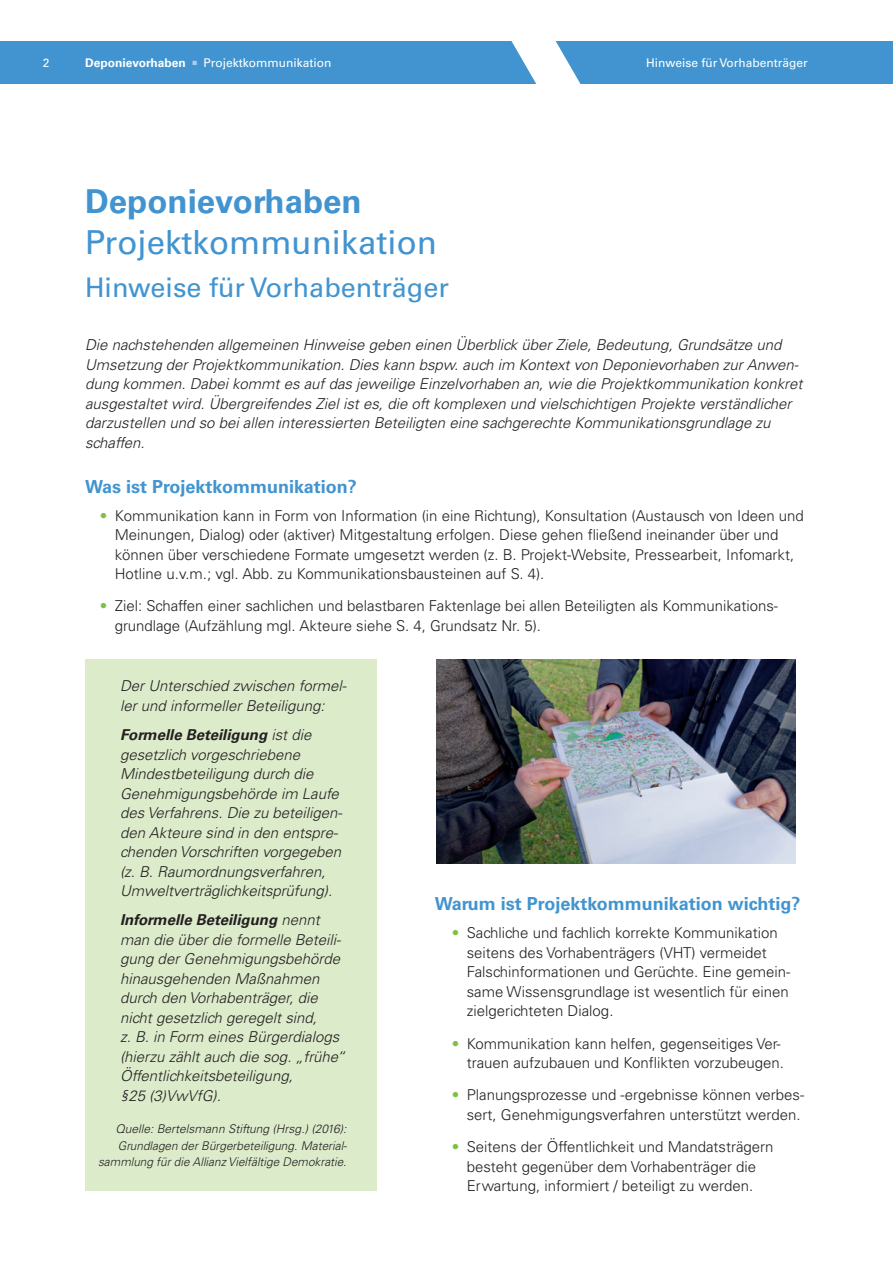
<style>
.page{position:relative;width:893px;height:1263px;background:#fff}
.page>*{position:absolute;margin:0;border:0;box-sizing:border-box;transform-origin:0 0}
.Head_1{font:33px "Univers LT Std";color:#4194d0}
.Head_1-2{font:700 33px "Univers LT Std";color:#4194d0}
.Head_1a{font:27px "Univers LT Std";color:#4194d0}
.Head_2{font:700 18px "Univers LT Std";color:#4194d0}
.t1{font:300 15px/19.5px "Univers LT Std";color:#231f20}
.Grundtext_1Z{font:italic 300 15px/19.5px "Univers LT Std";color:#231f20}
.Grundtext_0_5Z{font:italic 300 15px/19.5px "Univers LT Std";color:#231f20}
.Grundtext{font:italic 300 15px/19.5px "Univers LT Std";color:#231f20}
.Literatur{font:italic 300 12px/16.5px "Univers LT Std";color:#231f20;text-align:right}
.t2{font:12px "Univers LT Std";color:#fff}
.s1{font-weight:700}
.s2{color:#b2cbe9}
.s3{color:#7fc241}
</style>
<div class="page">
<div style="left:0;top:41px;width:893px;height:43px;background:#4194d0"></div>
<svg style="left:511px;top:41px;width:70px;height:43px"></svg>
<div style="left:85px;top:659px;width:291px;height:532px;background:#dcebca"></div>
<img style="left:437px;top:659px;width:359px;height:204px">
<p class="t2" style="left:43px;top:55px;width:8px">2</p>
<p class="t2" style="left:85px;top:55px;width:248px"><span class="s1">Deponievorhaben</span> <span class="s2">■</span> Projektkommunikation</p>
<p class="t2" style="left:646px;top:55px;width:163px">Hinweise für Vorhabenträger</p>
<h1 class="Head_1-2" style="left:85px;top:182px;width:278px">Deponievorhaben</h1>
<h1 class="Head_1" style="left:85px;top:222px;width:353px">Projektkommunikation</h1>
<h1 class="Head_1a" style="left:85px;top:271px;width:365px">Hinweise für Vorhabenträger</h1>
<p class="Grundtext_1Z" style="left:85px;top:335px;width:719px">Die nachstehenden allgemeinen Hinweise geben einen Überblick über Ziele, Bedeutung, Grundsätze und Umsetzung der Projektkommunikation. Dies kann bspw. auch im Kontext von Deponievorhaben zur Anwen&shy;dung kommen. Dabei kommt es auf das jeweilige Einzelvorhaben an, wie die Projektkommunikation konkret ausgestaltet wird. Übergreifendes Ziel ist es, die oft komplexen und vielschichtigen Projekte verständlicher darzustellen und so bei allen interessierten Beteiligten eine sachgerechte Kommunikationsgrundlage zu schaffen.</p>
<h2 class="Head_2" style="left:85px;top:476px;width:273px">Was ist Projektkommunikation?</h2>
<p class="t1" style="left:115px;top:505px;width:691px;text-indent:-15px"><span class="s3">•</span> Kommunikation kann in Form von Information (in eine Richtung), Konsultation (Austausch von Ideen und Meinungen, Dialog) oder (aktiver) Mitgestaltung erfolgen. Diese gehen fließend ineinander über und können über verschiedene Formate umgesetzt werden (z. B. Projekt-Website, Pressearbeit, Infomarkt, Hotline u.v.m.; vgl. Abb. zu Kommunikationsbausteinen auf S. 4).</p>
<p class="t1" style="left:115px;top:596px;width:665px;text-indent:-15px"><span class="s3">•</span> Ziel: Schaffen einer sachlichen und belastbaren Faktenlage bei allen Beteiligten als Kommunikations&shy;grundlage (Aufzählung mgl. Akteure siehe S. 4, Grundsatz Nr. 5).</p>
<p class="Grundtext_0_5Z" style="left:120px;top:676px;width:228px">Der Unterschied zwischen formel&shy;ler und informeller Beteiligung:</p>
<p class="Grundtext_0_5Z" style="left:120px;top:725px;width:224px"><span class="s1">Formelle Beteiligung</span> ist die gesetzlich vorgeschriebene<br>Mindestbeteiligung durch die<br>Genehmigungsbehörde im Laufe des Verfahrens. Die zu beteiligen&shy;den Akteure sind in den entspre&shy;chenden Vorschriften vorgegeben (z. B. Raumordnungsverfahren,<br>Umweltverträglichkeitsprüfung).</p>
<p class="Grundtext" style="left:120px;top:910px;width:227px"><span class="s1">Informelle Beteiligung</span> nennt man die über die formelle Beteili&shy;gung der Genehmigungsbehörde hinausgehenden Maßnahmen durch den Vorhabenträger, die nicht gesetzlich geregelt sind,<br>z. B. in Form eines Bürgerdialogs (hierzu zählt auch die sog. „frühe“<br>Öffentlichkeitsbeteiligung,<br>§25 (3)VwVfG).</p>
<p class="Literatur" style="left:98px;top:1121px;width:251px">Quelle: Bertelsmann Stiftung (Hrsg.) (2016):<br>Grundlagen der Bürgerbeteiligung. Material&shy;sammlung für die Allianz Vielfältige Demokratie.</p>
<h2 class="Head_2" style="left:435px;top:893px;width:367px">Warum ist Projektkommunikation wichtig?</h2>
<p class="t1" style="left:467px;top:923px;width:325px;text-indent:-15px"><span class="s3">•</span> Sachliche und fachlich korrekte Kommunikation seitens des Vorhabenträgers (VHT) vermeidet Falschinformationen und Gerüchte. Eine gemein&shy;same Wissensgrundlage ist wesentlich für einen zielgerichteten Dialog.</p>
<p class="t1" style="left:452px;top:1033px;width:334px;text-align:right"><span class="s3">•</span> Kommunikation kann helfen, gegenseitiges Ver&shy;trauen aufzubauen und Konflikten vorzubeugen.</p>
<p class="t1" style="left:452px;top:1085px;width:354px;text-align:right"><span class="s3">•</span> Planungsprozesse und -ergebnisse können verbes&shy;sert, Genehmigungsverfahren unterstützt werden.</p>
<p class="t1" style="left:452px;top:1137px;width:323px;text-align:center"><span class="s3">•</span> Seitens der Öffentlichkeit und Mandatsträgern besteht gegenüber dem Vorhabenträger die<br>Erwartung, informiert / beteiligt zu werden.</p>
</div>
